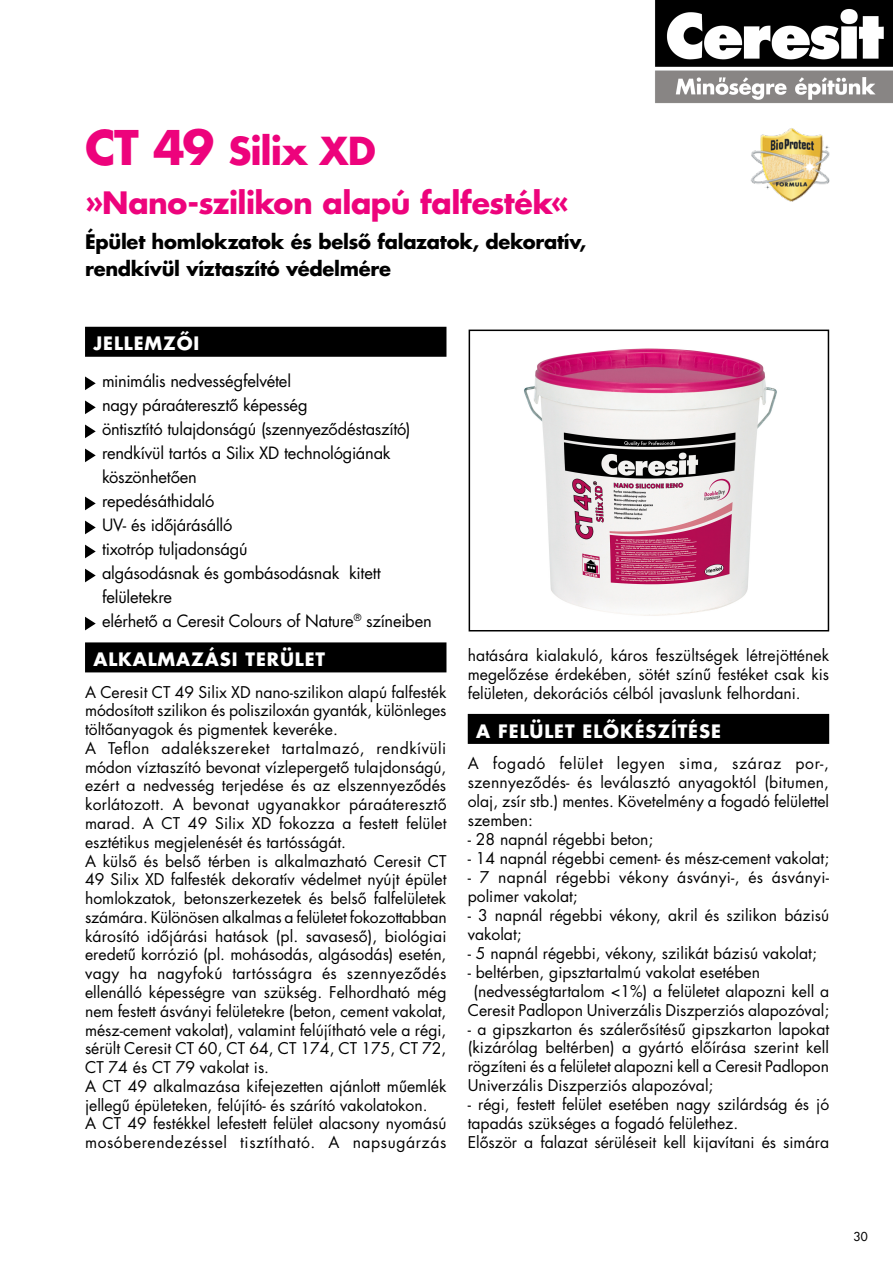
<style>
.page{position:relative;width:893px;height:1263px;background:#fff}
.page>*{position:absolute;margin:0;border:0;box-sizing:border-box;transform-origin:0 0}
.t1{font:37.5px "Futura H Bold";letter-spacing:-.03em;color:#ed037c}
.t2{font:30px "Futura H Bold";letter-spacing:-.02em;color:#ed037c}
.t3{font:19.5px/27px "Futura H Bold";letter-spacing:-.015em;color:#000}
.t4{font:18px "Futura H Bold";letter-spacing:.05em;color:#fff}
.t5{font:16.5px/24px "Futura H Book";letter-spacing:-.015em;color:#000}
.t6{font:15.75px/18.8px "Futura H Book";color:#000}
.t7{font:12px "Futura H Plain";color:#000}
.s1{font-size:46.5px}
</style>
<div class="page">
<div style="left:85px;top:327px;width:361px;height:30px;background:#000"></div>
<div style="left:85px;top:642px;width:361px;height:30px;background:#000"></div>
<svg style="left:85px;top:376px;width:11px;height:14px"></svg>
<svg style="left:85px;top:400px;width:11px;height:14px"></svg>
<svg style="left:85px;top:424px;width:11px;height:14px"></svg>
<svg style="left:85px;top:448px;width:11px;height:14px"></svg>
<svg style="left:85px;top:497px;width:11px;height:13px"></svg>
<svg style="left:85px;top:521px;width:11px;height:13px"></svg>
<svg style="left:85px;top:545px;width:11px;height:13px"></svg>
<svg style="left:85px;top:569px;width:11px;height:13px"></svg>
<svg style="left:85px;top:617px;width:11px;height:13px"></svg>
<div style="left:468px;top:714px;width:361px;height:30px;background:#000"></div>
<img style="left:750px;top:128px;width:80px;height:74px">
<div style="left:469px;top:330px;width:360px;height:301px;border:2px solid #000"></div>
<img style="left:655px;top:0;width:238px;height:104px">
<img style="left:524px;top:348px;width:253px;height:268px">
<h1 class="t1" style="left:85px;top:125px;width:292px"><span class="s1">CT 49</span> Silix XD</h1>
<h2 class="t2" style="left:85px;top:182px;width:486px">»Nano-szilikon alapú falfesték«</h2>
<p class="t3" style="left:85px;top:228px;width:503px">Épület homlokzatok és belsô falazatok, dekoratív, rendkívül víztaszító védelmére</p>
<p class="t4" style="left:94px;top:331px;width:107px">JELLEMZÔI</p>
<p class="t5" style="left:102px;top:369px;width:331px">minimális nedvességfelvétel<br>nagy páraáteresztô képesség<br>öntisztító tulajdonságú (szennyezôdéstaszító) rendkívül tartós a Silix XD technológiának köszönhetôen<br>repedésáthidaló<br>UV- és idôjárásálló<br>tixotróp tuljadonságú<br>algásodásnak és gombásodásnak kitett felületekre<br>elérhetô a Ceresit Colours of Nature<sup>®</sup> színeiben</p>
<p class="t4" style="left:94px;top:647px;width:233px">ALKALMAZÁSI TERÜLET</p>
<p class="t6" style="left:85px;top:682px;width:363px">A Ceresit CT 49 Silix XD nano-szilikon alapú falfesték módosított szilikon és polisziloxán gyanták, különleges töltôanyagok és pigmentek keveréke.<br>A Teflon adalékszereket tartalmazó, rendkívüli módon víztaszító bevonat vízlepergetô tulajdonságú, ezért a nedvesség terjedése és az elszennyezôdés korlátozott. A bevonat ugyanakkor páraáteresztô marad. A CT 49 Silix XD fokozza a festett felület esztétikus megjelenését és tartósságát.<br>A külsô és belsô térben is alkalmazható Ceresit CT 49 Silix XD falfesték dekoratív védelmet nyújt épület homlokzatok, betonszerkezetek és belsô falfelületek számára. Különösen alkalmas a felületet fokozottabban károsító idôjárási hatások (pl. savasesô), biológiai eredetû korrózió (pl. mohásodás, algásodás) esetén, vagy ha nagyfokú tartósságra és szennyezôdés ellenálló képességre van szükség. Felhordható még nem festett ásványi felületekre (beton, cement vakolat, mész-cement vakolat), valamint felújítható vele a régi, sérült Ceresit CT 60, CT 64, CT 174, CT 175, CT 72, CT 74 és CT 79 vakolat is.<br>A CT 49 alkalmazása kifejezetten ajánlott mûemlék jellegû épületeken, felújító- és szárító vakolatokon.<br>A CT 49 festékkel lefestett felület alacsony nyomású mosóberendezéssel tisztítható. A napsugárzás</p>
<p class="t6" style="left:468px;top:645px;width:363px;text-align:justify">hatására kialakuló, káros feszültségek létrejöttének megelôzése érdekében, sötét színû festéket csak kis felületen, dekorációs célból javaslunk felhordani.</p>
<p class="t4" style="left:476px;top:718px;width:246px">A FELÜLET ELÔKÉSZÍTÉSE</p>
<p class="t6" style="left:468px;top:754px;width:363px;text-align:justify">A fogadó felület legyen sima, száraz por-, szennyezôdés- és leválasztó anyagoktól (bitumen, olaj, zsír stb.) mentes. Követelmény a fogadó felülettel szemben:</p>
<p class="t6" style="left:468px;top:830px;width:187px">- 28 napnál régebbi beton;</p>
<p class="t6" style="left:468px;top:848px;width:363px">- 14 napnál régebbi cement- és mész-cement vakolat;</p>
<p class="t6" style="left:468px;top:867px;width:363px">- 7 napnál régebbi vékony ásványi-, és ásványi&shy;polimer vakolat;</p>
<p class="t6" style="left:468px;top:905px;width:363px">- 3 napnál régebbi vékony, akril és szilikon bázisú vakolat;</p>
<p class="t6" style="left:468px;top:943px;width:351px">- 5 napnál régebbi, vékony, szilikát bázisú vakolat;</p>
<p class="t6" style="left:468px;top:962px;width:294px">- beltérben, gipsztartalmú vakolat esetében</p>
<p class="t6" style="left:474px;top:981px;width:357px">(nedvességtartalom &lt;1%) a felületet alapozni kell a</p>
<p class="t6" style="left:468px;top:1000px;width:363px">Ceresit Padlopon Univerzális Diszperziós alapozóval;</p>
<p class="t6" style="left:468px;top:1019px;width:363px;text-align:justify">- a gipszkarton és szálerôsítésû gipszkarton lapokat (kizárólag beltérben) a gyártó elôírása szerint kell rögzíteni és a felületet alapozni kell a Ceresit Padlopon Univerzális Diszperziós alapozóval;</p>
<p class="t6" style="left:468px;top:1095px;width:363px">- régi, festett felület esetében nagy szilárdság és jó tapadás szükséges a fogadó felülethez.<br>Elôször a falazat sérüléseit kell kijavítani és simára</p>
<p class="t7" style="left:854px;top:1229px;width:16px">30</p>
</div>
